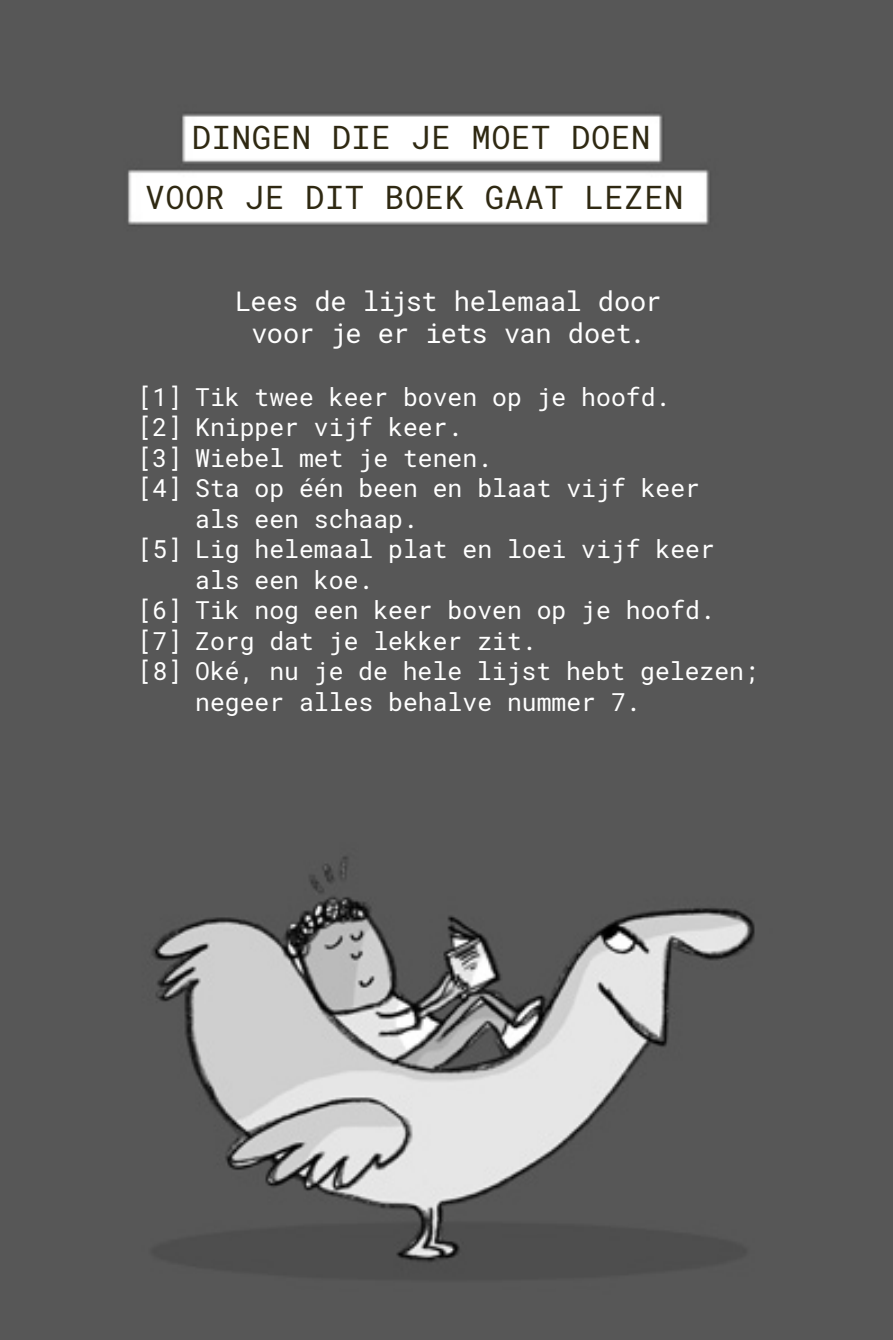
<style>
.page{position:relative;width:893px;height:1340px;background:#fff}
.page>*{position:absolute;margin:0;border:0;box-sizing:border-box;transform-origin:0 0}
.t1{font:32.18px "Roboto Mono";letter-spacing:.02em;color:#2f2912}
.t2{font:27px/31.5px "Roboto Mono";letter-spacing:-.025em;color:#fff;text-align:center}
.t3{font:24.75px/30.4px "Roboto Mono";color:#fff}
</style>
<div class="page">
<img style="left:0;top:0;width:893px;height:1339px">
<p class="t1" style="left:192px;top:115px;width:460px">DINGEN DIE JE MOET DOEN</p>
<p class="t1" style="left:145px;top:175px;width:540px">VOOR JE DIT BOEK GAAT LEZEN</p>
<p class="t2" style="left:235px;top:285px;width:428px">Lees de lijst helemaal door voor je er iets van doet.</p>
<p class="t3" style="left:138px;top:381px;width:534px">[1] Tik twee keer boven op je hoofd.</p>
<p class="t3" style="left:138px;top:411px;width:326px">[2] Knipper vijf keer.</p>
<p class="t3" style="left:138px;top:442px;width:356px">[3] Wiebel met je tenen.</p>
<p class="t3" style="left:195px;top:472px;width:506px;text-indent:-57px">[4] Sta op één been en blaat vijf keer als een schaap.</p>
<p class="t3" style="left:195px;top:533px;width:521px;text-indent:-57px">[5] Lig helemaal plat en loei vijf keer als een koe.</p>
<p class="t3" style="left:138px;top:594px;width:579px">[6] Tik nog een keer boven op je hoofd.</p>
<p class="t3" style="left:138px;top:625px;width:400px">[7] Zorg dat je lekker zit.</p>
<p class="t3" style="left:195px;top:655px;width:565px;text-indent:-57px">[8] Oké, nu je de hele lijst hebt gelezen; negeer alles behalve nummer 7.</p>
</div>
